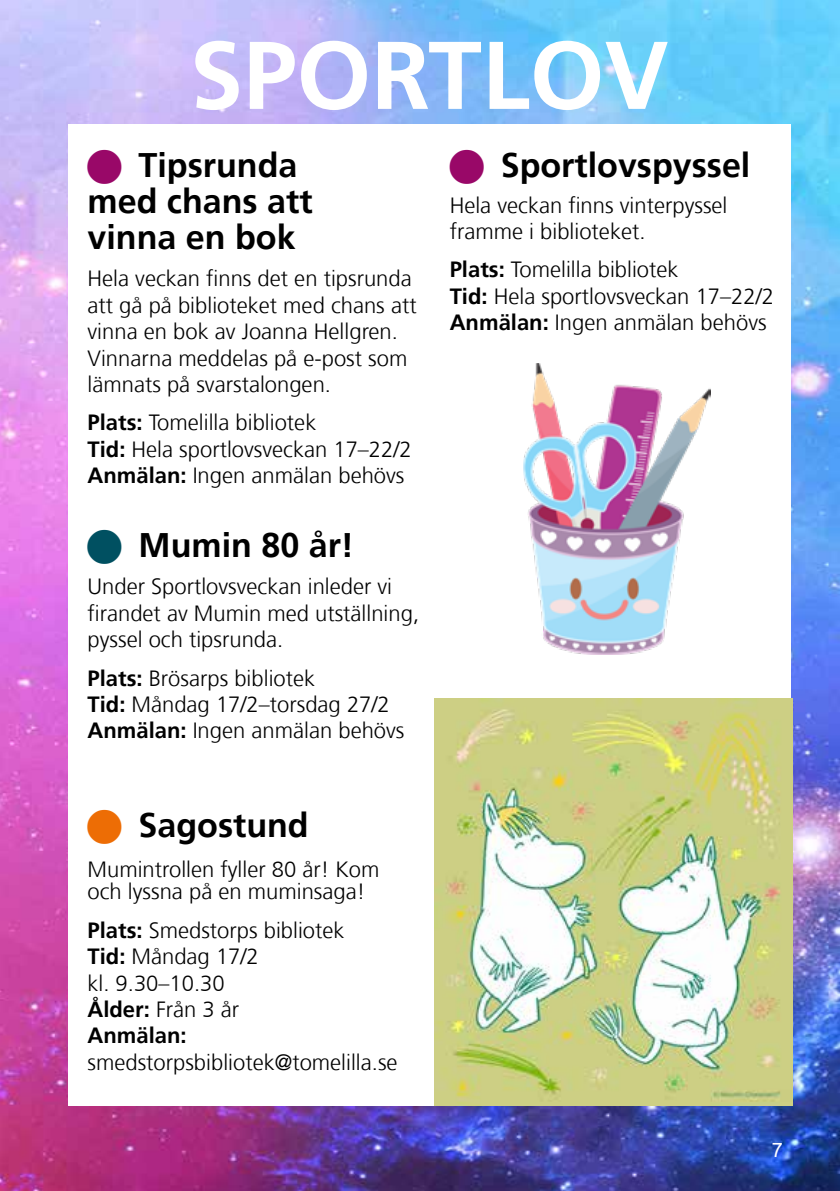
<style>
.page{position:relative;width:840px;height:1191px;background:#fff}
.page>*{position:absolute;margin:0;border:0;box-sizing:border-box;transform-origin:0 0}
.t1{font:700 96px "Frutiger";color:#fff}
.t2{font:700 34px/36px "Frutiger";color:#000}
.t3{font:300 22px/26.4px "Frutiger";color:#000}
.t4{font:700 22px/26.4px "Frutiger";color:#000}
.t5{font:20px "Arial";color:#fff}
.s1{color:#990868}
.s2{font-weight:700}
.s3{color:#005061}
.s4{color:#ed6d05}
</style>
<div class="page">
<img style="left:0;top:0;width:839px;height:1191px">
<div style="left:68px;top:124px;width:721px;height:982px;background:#fff"></div>
<img style="left:434px;top:698px;width:358px;height:408px">
<img style="left:523px;top:363px;width:187px;height:291px">
<h1 class="t1" style="left:190px;top:19px;width:480px">SPORTLOV</h1>
<h2 class="t2" style="left:87px;top:147px;width:226px"><span class="s1">■</span> Tipsrunda med chans att vinna en bok</h2>
<p class="t3" style="left:87px;top:266px;width:330px">Hela veckan finns det en tipsrunda att gå på biblioteket med chans att vinna en bok av Joanna Hellgren.<br>Vinnarna meddelas på e-post som lämnats på svarstalongen.</p>
<p class="t3" style="left:87px;top:410px;width:325px"><span class="s2">Plats:</span> Tomelilla bibliotek<br><span class="s2">Tid:</span> Hela sportlovsveckan 17–22/2<br><span class="s2">Anmälan:</span> Ingen anmälan behövs</p>
<h2 class="t2" style="left:449px;top:147px;width:302px"><span class="s1">■</span> Sportlovspyssel</h2>
<p class="t3" style="left:449px;top:192px;width:279px">Hela veckan finns vinterpyssel framme i biblioteket.</p>
<p class="t3" style="left:449px;top:257px;width:325px"><span class="s2">Plats:</span> Tomelilla bibliotek<br><span class="s2">Tid:</span> Hela sportlovsveckan 17–22/2<br><span class="s2">Anmälan:</span> Ingen anmälan behövs</p>
<p class="t4" style="left:298px;top:267px;width:101px">Plats:<br>Tid:<br>Anmäla :</p>
<h2 class="t2" style="left:87px;top:527px;width:268px"><span class="s3">■</span> Mumin 80 år!</h2>
<p class="t3" style="left:87px;top:574px;width:333px">Under Sportlovsveckan inleder vi firandet av Mumin med utställning, pyssel och tipsrunda.</p>
<p class="t3" style="left:87px;top:665px;width:318px"><span class="s2">Plats:</span> Brösarps bibliotek<br><span class="s2">Tid:</span> Måndag 17/2–torsdag 27/2<br><span class="s2">Anmälan:</span> Ingen anmälan behövs</p>
<h2 class="t2" style="left:87px;top:807px;width:223px"><span class="s4">■</span> Sagostund</h2>
<p class="t3" style="left:87px;top:859px;width:293px;line-height:22px">Mumintrollen fyller 80 år! Kom och lyssna på en muminsaga!</p>
<p class="t3" style="left:87px;top:917px;width:258px"><span class="s2">Plats:</span> Smedstorps bibliotek<br><span class="s2">Tid:</span> Måndag 17/2<br>kl. 9.30–10.30<br><span class="s2">Ålder:</span> Från 3 år<br><span class="s2">Anmälan:</span></p>
<p class="t3" style="left:87px;top:1049px;width:311px">smedstorpsbibliotek@tomelilla.se</p>
<p class="t5" style="left:771px;top:1136px;width:13px">7</p>
</div>
